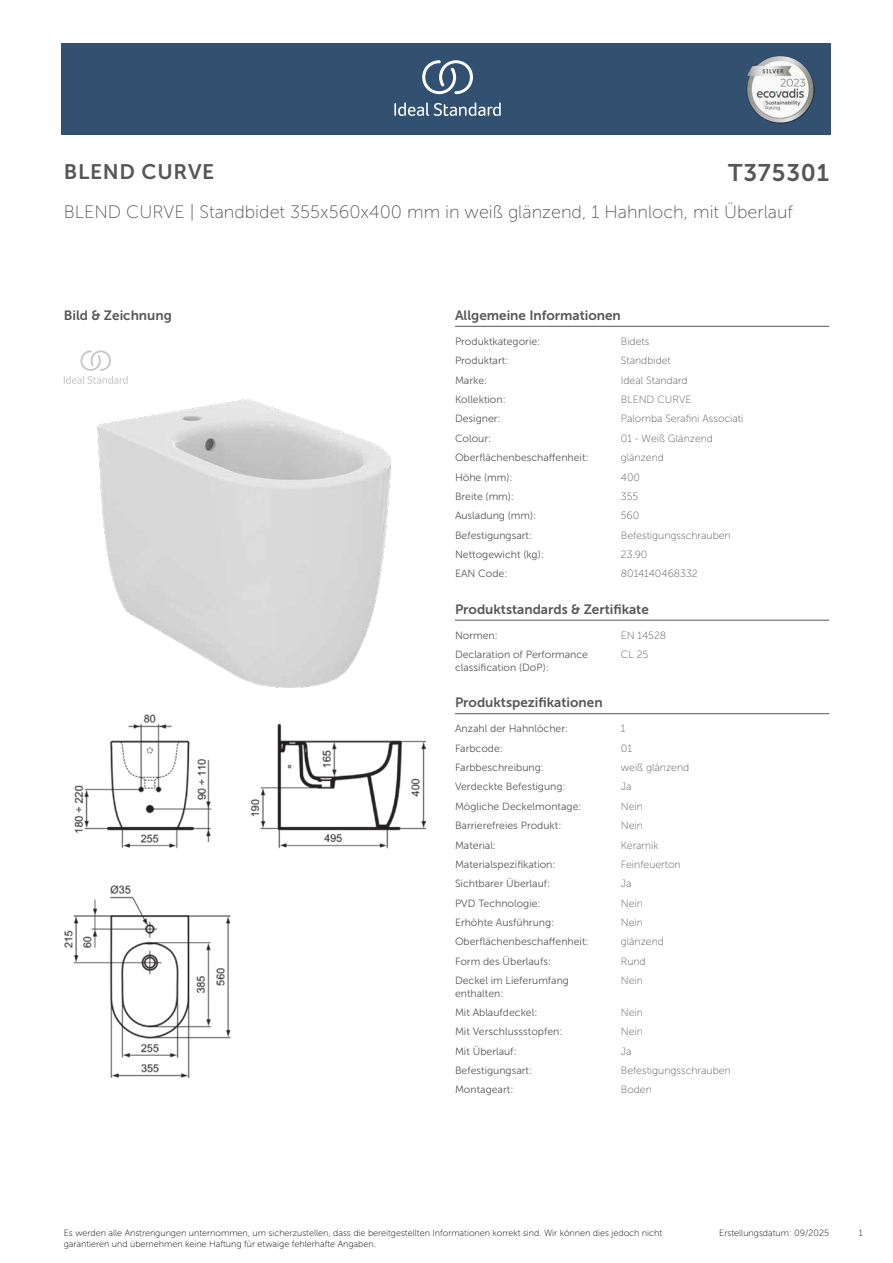
<style>
.page{position:relative;width:893px;height:1263px;background:#fff}
.page>*{position:absolute;margin:0;border:0;box-sizing:border-box;transform-origin:0 0}
.t1{font:24px "Museo Sans 700";letter-spacing:.035em;color:#575756}
.t2{font:21px "Museo Sans 700";letter-spacing:.035em;color:#575756}
.t3{font:18px "Museo Sans 100";color:#575756}
.head_9pt{font:13.5px "Museo Sans 700";color:#575756}
.head_general{font:10.5px/12.6px "Museo Sans 300";color:#575756}
.value_general{font:10.5px "Museo Sans 100";color:#575756}
.t4{font:9px/10.8px "Museo Sans 100";color:#000}
</style>
<div class="page">
<div style="left:62px;top:43px;width:769px;height:91px;background:#325070"></div>
<hr style="left:455px;top:326px;width:166px;height:1px;background:#575756">
<hr style="left:621px;top:326px;width:208px;height:1px;background:#575756">
<hr style="left:455px;top:620px;width:166px;height:1px;background:#575756">
<hr style="left:621px;top:620px;width:208px;height:1px;background:#575756">
<hr style="left:455px;top:713px;width:166px;height:1px;background:#575756">
<hr style="left:621px;top:713px;width:208px;height:1px;background:#575756">
<svg style="left:64px;top:350px;width:64px;height:34px"></svg>
<img style="left:97px;top:399px;width:295px;height:289px">
<img style="left:64px;top:714px;width:361px;height:363px">
<svg style="left:394px;top:102px;width:107px;height:14px"></svg>
<svg style="left:422px;top:60px;width:51px;height:34px"></svg>
<img style="left:746px;top:56px;width:68px;height:67px">
<h2 class="t2" style="left:64px;top:160px;width:152px">BLEND CURVE</h2>
<h1 class="t1" style="left:728px;top:160px;width:103px">T375301</h1>
<h3 class="t3" style="left:64px;top:202px;width:731px">BLEND CURVE | Standbidet 355x560x400 mm in weiß glänzend, 1 Hahnloch, mit Überlauf</h3>
<h2 class="head_9pt" style="left:64px;top:308px;width:110px">Bild &amp; Zeichnung</h2>
<h2 class="head_9pt" style="left:455px;top:308px;width:167px">Allgemeine Informationen</h2>
<h3 class="head_general" style="left:455px;top:335px;width:87px">Produktkategorie:</h3>
<p class="value_general" style="left:621px;top:336px;width:30px">Bidets</p>
<h3 class="head_general" style="left:455px;top:354px;width:55px">Produktart:</h3>
<p class="value_general" style="left:621px;top:355px;width:52px">Standbidet</p>
<h3 class="head_general" style="left:455px;top:374px;width:34px">Marke:</h3>
<p class="value_general" style="left:621px;top:374px;width:68px">Ideal Standard</p>
<h3 class="head_general" style="left:455px;top:393px;width:52px">Kollektion:</h3>
<p class="value_general" style="left:621px;top:394px;width:72px">BLEND CURVE</p>
<h3 class="head_general" style="left:455px;top:413px;width:47px">Designer:</h3>
<p class="value_general" style="left:621px;top:413px;width:124px">Palomba Serafini Associati</p>
<h3 class="head_general" style="left:455px;top:432px;width:38px">Colour:</h3>
<p class="value_general" style="left:621px;top:433px;width:94px">01 - Weiß Glänzend</p>
<h3 class="head_general" style="left:455px;top:451px;width:135px">Oberflächenbeschaffenheit:</h3>
<p class="value_general" style="left:621px;top:452px;width:45px">glänzend</p>
<h3 class="head_general" style="left:455px;top:471px;width:59px">Höhe (mm):</h3>
<p class="value_general" style="left:621px;top:471px;width:21px">400</p>
<h3 class="head_general" style="left:455px;top:490px;width:61px">Breite (mm):</h3>
<p class="value_general" style="left:621px;top:491px;width:19px">355</p>
<h3 class="head_general" style="left:455px;top:509px;width:83px">Ausladung (mm):</h3>
<p class="value_general" style="left:621px;top:510px;width:20px">560</p>
<h3 class="head_general" style="left:455px;top:529px;width:79px">Befestigungsart:</h3>
<p class="value_general" style="left:621px;top:529px;width:111px">Befestigungsschrauben</p>
<h3 class="head_general" style="left:455px;top:548px;width:90px">Nettogewicht (kg):</h3>
<p class="value_general" style="left:621px;top:549px;width:28px">23.90</p>
<h3 class="head_general" style="left:455px;top:567px;width:54px">EAN Code:</h3>
<p class="value_general" style="left:621px;top:568px;width:78px">8014140468332</p>
<h2 class="head_9pt" style="left:455px;top:602px;width:195px">Produktstandards &amp; Zertifikate</h2>
<h3 class="head_general" style="left:455px;top:629px;width:44px">Normen:</h3>
<p class="value_general" style="left:621px;top:630px;width:47px">EN 14528</p>
<h3 class="head_general" style="left:455px;top:648px;width:135px">Declaration of Performance classification (DoP):</h3>
<p class="value_general" style="left:621px;top:649px;width:29px">CL 25</p>
<h2 class="head_9pt" style="left:455px;top:695px;width:149px">Produktspezifikationen</h2>
<h3 class="head_general" style="left:455px;top:722px;width:115px">Anzahl der Hahnlöcher:</h3>
<p class="value_general" style="left:621px;top:723px;width:6px">1</p>
<h3 class="head_general" style="left:455px;top:742px;width:49px">Farbcode:</h3>
<p class="value_general" style="left:621px;top:742px;width:13px">01</p>
<h3 class="head_general" style="left:455px;top:761px;width:90px">Farbbeschreibung:</h3>
<p class="value_general" style="left:621px;top:762px;width:70px">weiß glänzend</p>
<h3 class="head_general" style="left:455px;top:781px;width:112px">Verdeckte Befestigung:</h3>
<p class="value_general" style="left:621px;top:781px;width:12px">Ja</p>
<h3 class="head_general" style="left:455px;top:800px;width:128px">Mögliche Deckelmontage:</h3>
<p class="value_general" style="left:621px;top:801px;width:24px">Nein</p>
<h3 class="head_general" style="left:455px;top:819px;width:108px">Barrierefreies Produkt:</h3>
<p class="value_general" style="left:621px;top:820px;width:24px">Nein</p>
<h3 class="head_general" style="left:455px;top:839px;width:43px">Material:</h3>
<p class="value_general" style="left:621px;top:839px;width:39px">Keramik</p>
<h3 class="head_general" style="left:455px;top:858px;width:102px">Materialspezifikation:</h3>
<p class="value_general" style="left:621px;top:859px;width:61px">Feinfeuerton</p>
<h3 class="head_general" style="left:455px;top:877px;width:97px">Sichtbarer Überlauf:</h3>
<p class="value_general" style="left:621px;top:878px;width:12px">Ja</p>
<h3 class="head_general" style="left:455px;top:897px;width:87px">PVD Technologie:</h3>
<p class="value_general" style="left:621px;top:897px;width:24px">Nein</p>
<h3 class="head_general" style="left:455px;top:916px;width:101px">Erhöhte Ausführung:</h3>
<p class="value_general" style="left:621px;top:917px;width:24px">Nein</p>
<h3 class="head_general" style="left:455px;top:935px;width:135px">Oberflächenbeschaffenheit:</h3>
<p class="value_general" style="left:621px;top:936px;width:45px">glänzend</p>
<h3 class="head_general" style="left:455px;top:955px;width:98px">Form des Überlaufs:</h3>
<p class="value_general" style="left:621px;top:955px;width:26px">Rund</p>
<h3 class="head_general" style="left:455px;top:974px;width:116px">Deckel im Lieferumfang enthalten:</h3>
<p class="value_general" style="left:621px;top:975px;width:24px">Nein</p>
<h3 class="head_general" style="left:455px;top:1006px;width:84px">Mit Ablaufdeckel:</h3>
<p class="value_general" style="left:621px;top:1007px;width:24px">Nein</p>
<h3 class="head_general" style="left:455px;top:1025px;width:109px">Mit Verschlussstopfen:</h3>
<p class="value_general" style="left:621px;top:1026px;width:24px">Nein</p>
<h3 class="head_general" style="left:455px;top:1045px;width:63px">Mit Überlauf:</h3>
<p class="value_general" style="left:621px;top:1045px;width:12px">Ja</p>
<h3 class="head_general" style="left:455px;top:1064px;width:79px">Befestigungsart:</h3>
<p class="value_general" style="left:621px;top:1065px;width:111px">Befestigungsschrauben</p>
<h3 class="head_general" style="left:455px;top:1083px;width:60px">Montageart:</h3>
<p class="value_general" style="left:621px;top:1084px;width:33px">Boden</p>
<p class="t4" style="left:64px;top:1227px;width:600px">Es werden alle Anstrengungen unternommen, um sicherzustellen, dass die bereitgestellten Informationen korrekt sind. Wir können dies jedoch nicht garantieren und übernehmen keine Haftung für etwaige fehlerhafte Angaben.</p>
<p class="t4" style="left:719px;top:1227px;width:111px">Erstellungsdatum: 09/2025</p>
<p class="t4" style="left:859px;top:1227px;width:5px">1</p>
</div>
